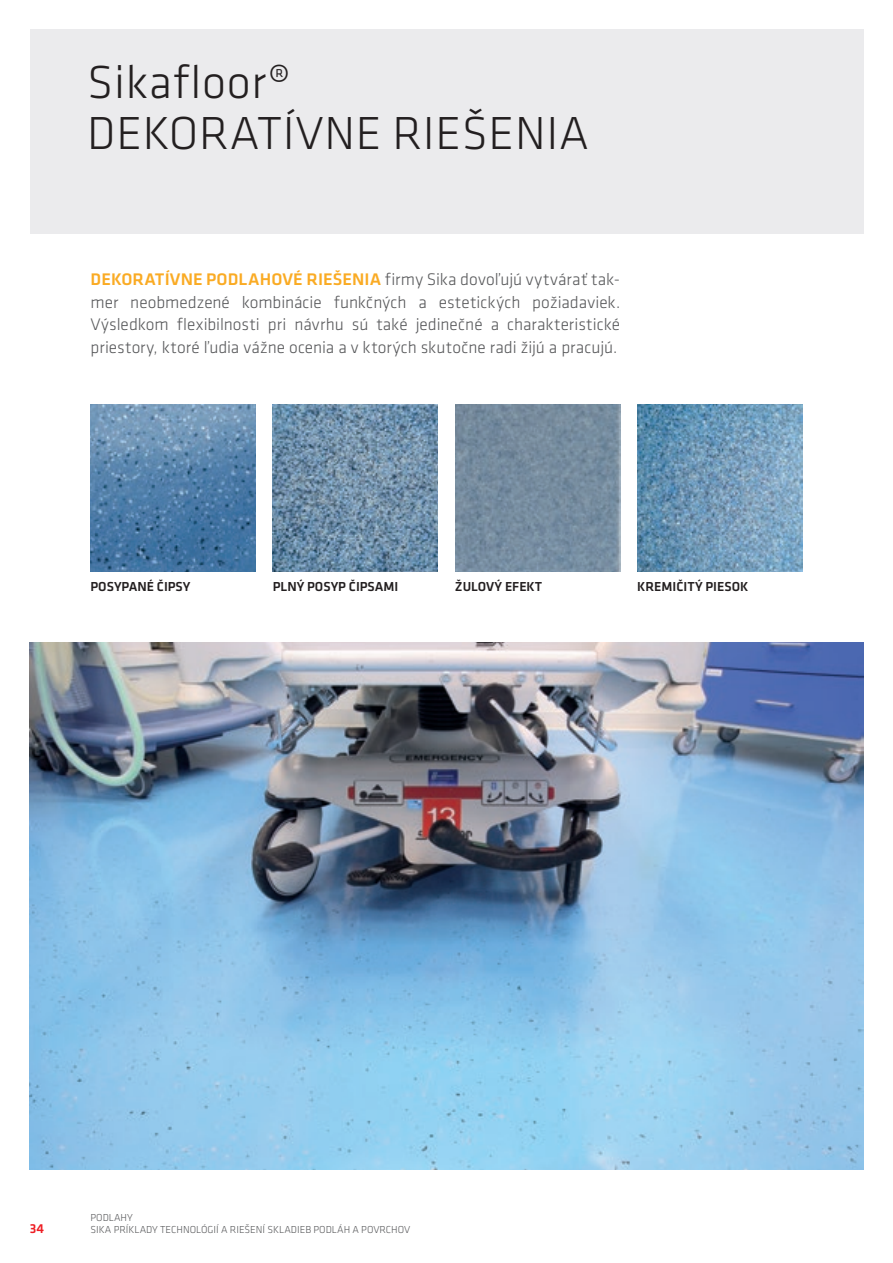
<style>
.page{position:relative;width:893px;height:1263px;background:#fff}
.page>*{position:absolute;margin:0;border:0;box-sizing:border-box;transform-origin:0 0}
.t1{font:300 48px/51px "Klavika";letter-spacing:.015em;color:#231f20}
.t2{font:300 17.4px/22.6px "Klavika";color:#57585a;text-align:justify}
.t3{font:500 13.5px "Klavika";color:#231f20}
.t4{font:500 13.5px "Klavika";color:#ee1d23}
.t5{font:300 10.5px/12.6px "Klavika";color:#57585a}
.s1{font-weight:500;color:#faab24}
</style>
<div class="page">
<div style="left:30px;top:30px;width:833px;height:204px;background:#ebebed"></div>
<img style="left:30px;top:642px;width:833px;height:527px">
<img style="left:91px;top:404px;width:165px;height:167px">
<img style="left:273px;top:404px;width:165px;height:167px">
<img style="left:455px;top:404px;width:165px;height:167px">
<img style="left:637px;top:404px;width:165px;height:167px">
<h1 class="t1" style="left:87px;top:56px;width:503px">Sikafloor®<br>DEKORATÍVNE RIEŠENIA</h1>
<p class="t2" style="left:91px;top:268px;width:531px"><span class="s1">DEKORATÍVNE PODLAHOVé RIEŠENIA</span> firmy Sika dovoľujú vytvárať tak&shy;mer neobmedzené kombinácie funkčných a estetických požiadaviek.<br>Výsledkom flexibilnosti pri návrhu sú také jedinečné a charakteristické priestory, ktoré ľudia vážne ocenia a v ktorých skutočne radi žijú a pracujú.</p>
<p class="t3" style="left:91px;top:577px;width:102px">POSYPANé ČIPSY</p>
<p class="t3" style="left:273px;top:577px;width:127px">PLNÝ POSYP ČIPSAMI</p>
<p class="t3" style="left:455px;top:577px;width:89px">ŽULOVÝ EFEKT</p>
<p class="t3" style="left:637px;top:577px;width:113px">KREMIČITÝ PIESOK</p>
<p class="t4" style="left:30px;top:1219px;width:16px">34</p>
<p class="t5" style="left:91px;top:1211px;width:321px">PODLAHY<br>SIKA PRÍKLADY TECHNOLÓGIÍ A RIEŠENÍ SKLADIEB PODLÁH A POVRCHOV</p>
</div>
